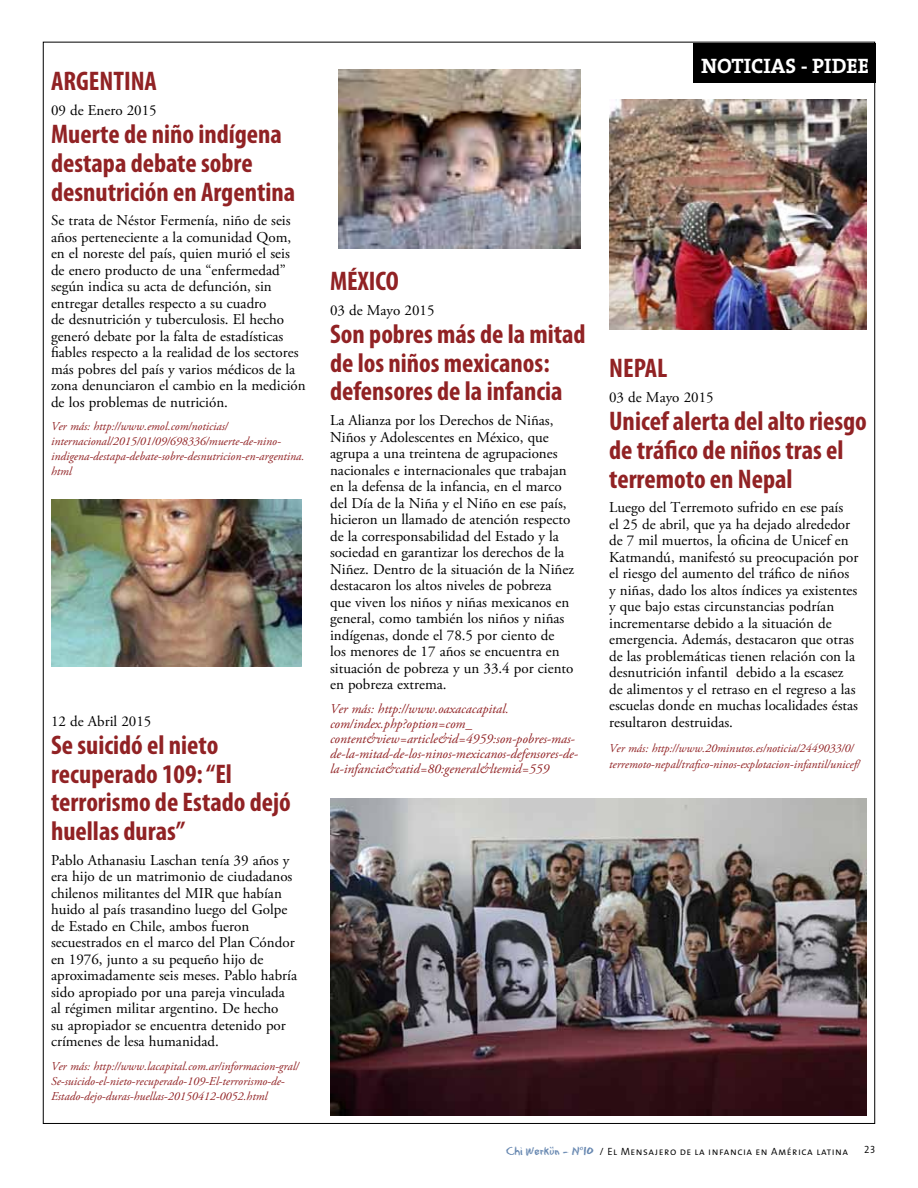
<style>
.page{position:relative;width:918px;height:1188px;background:#fff}
.page>*{position:absolute;margin:0;border:0;box-sizing:border-box;transform-origin:0 0}
.t1{font:700 condensed 27px/28.5px "Myriad Pro";color:#912224}
.t2{font:700 21px "The Serif";color:#fff}
.t3{font:15px/16.5px "Adobe Garamond Pro";color:#000}
.t4{font:italic 13.5px/15px "Adobe Garamond Pro";color:#912224}
.t5{font:italic 12px/15px "Adobe Garamond Pro";color:#912224}
.t6{font:10.5px "The Sans Semi Light Caps";letter-spacing:.05em;color:#000}
.s1{font-family:"Adobe Garamond"}
.s2{font-family:"Eraser Dust";font-size:12px;color:#6485af}
</style>
<div class="page">
<div style="left:693px;top:43px;width:182px;height:39px;background:#000"></div>
<img style="left:330px;top:799px;width:537px;height:317px">
<img style="left:51px;top:499px;width:251px;height:167px">
<img style="left:339px;top:70px;width:241px;height:178px">
<img style="left:609px;top:99px;width:258px;height:230px">
<h1 class="t1" style="left:51px;top:67px;width:107px">ARGENTINA</h1>
<p class="t3" style="left:51px;top:103px;width:107px">09 de Enero 2015</p>
<h1 class="t1" style="left:51px;top:121px;width:246px">Muerte de niño indígena destapa debate sobre desnutrición en Argentina</h1>
<p class="t3" style="left:51px;top:213px;width:256px">Se trata de Néstor Fermenía, niño de seis años perteneciente a la comunidad Qom, en el noreste del país, quien murió el seis de enero producto de una “enfermedad” según indica su acta de defunción, sin entregar detalles respecto a su cuadro<br>de desnutrición y tuberculosis. El hecho generó debate por la falta de estadísticas fiables respecto a la realidad de los sectores más pobres del país y varios médicos de la zona denunciaron el cambio en la medición de los problemas de nutrición.</p>
<p class="t5" style="left:51px;top:420px;width:255px"><span class="s1">Ver más:</span> http://www.emol.com/noticias/ internacional/2015/01/09/698336/muerte-de-nino&shy;indigena-destapa-debate-sobre-desnutricion-en-argentina. html</p>
<p class="t3" style="left:51px;top:713px;width:102px">12 de Abril 2015</p>
<h1 class="t1" style="left:51px;top:731px;width:241px">Se suicidó el nieto recuperado 109: “El terrorismo de Estado dejó huellas duras”</h1>
<p class="t3" style="left:51px;top:852px;width:248px">Pablo Athanasiu Laschan tenía 39 años y era hijo de un matrimonio de ciudadanos chilenos militantes del MIR que habían huido al país trasandino luego del Golpe de Estado en Chile, ambos fueron secuestrados en el marco del Plan Cóndor en 1976, junto a su pequeño hijo de aproximadamente seis meses. Pablo habría sido apropiado por una pareja vinculada al régimen militar argentino. De hecho<br>su apropiador se encuentra detenido por crímenes de lesa humanidad.</p>
<p class="t5" style="left:51px;top:1059px;width:249px"><span class="s1">Ver más:</span> http://www.lacapital.com.ar/informacion-gral/<br>Se-suicido-el-nieto-recuperado-109-El-terrorismo-de-<br>Estado-dejo-duras-huellas-20150412-0052.html</p>
<h2 class="t2" style="left:701px;top:48px;width:170px">NOTICIAS - PIDEE</h2>
<h1 class="t1" style="left:330px;top:267px;width:70px">MÉXICO</h1>
<p class="t3" style="left:330px;top:302px;width:106px">03 de Mayo 2015</p>
<h1 class="t1" style="left:330px;top:320px;width:257px">Son pobres más de la mitad de los niños mexicanos: defensores de la infancia</h1>
<p class="t3" style="left:330px;top:413px;width:245px">La Alianza por los Derechos de Niñas, Niños y Adolescentes en México, que agrupa a una treintena de agrupaciones nacionales e internacionales que trabajan en la defensa de la infancia, en el marco del Día de la Niña y el Niño en ese país, hicieron un llamado de atención respecto de la corresponsabilidad del Estado y la sociedad en garantizar los derechos de la Niñez. Dentro de la situación de la Niñez destacaron los altos niveles de pobreza que viven los niños y niñas mexicanos en general, como también los niños y niñas indígenas, donde el 78.5 por ciento de los menores de 17 años se encuentra en situación de pobreza y un 33.4 por ciento en pobreza extrema.</p>
<p class="t4" style="left:330px;top:701px;width:249px"><span class="s1">Ver más:</span> http://www.oaxacacapital. com/index.php?option=com_ content&amp;view=article&amp;id=4959:son-pobres-mas&shy;de-la-mitad-de-los-ninos-mexicanos-defensores-de&shy;la-infancia&amp;catid=80:general&amp;ltemid=559</p>
<h1 class="t1" style="left:609px;top:354px;width:60px">NEPAL</h1>
<p class="t3" style="left:609px;top:390px;width:106px">03 de Mayo 2015</p>
<h1 class="t1" style="left:609px;top:408px;width:259px">Unicef alerta del alto riesgo de tráfico de niños tras el terremoto en Nepal</h1>
<p class="t3" style="left:609px;top:500px;width:251px">Luego del Terremoto sufrido en ese país<br>el 25 de abril, que ya ha dejado alrededor de 7 mil muertos, la oficina de Unicef en Katmandú, manifestó su preocupación por el riesgo del aumento del tráfico de niños y niñas, dado los altos índices ya existentes y que bajo estas circunstancias podrían incrementarse debido a la situación de emergencia. Además, destacaron que otras de las problemáticas tienen relación con la desnutrición infantil debido a la escasez de alimentos y el retraso en el regreso a las escuelas donde en muchas localidades éstas resultaron destruidas.</p>
<p class="t5" style="left:609px;top:740px;width:252px;line-height:16.5px"><span class="s1">Ver más:</span> http://www.20minutos.es/noticia/2449033/0/ terremoto-nepal/trafico-ninos-explotacion-infantil/unicef/</p>
<p class="t6" style="left:506px;top:1142px;width:344px"><span class="s2">Chi Werkün - Nº10</span> / El Mensajero de la infancia en América latina</p>
<p class="t6" style="left:864px;top:1141px;width:13px">23</p>
</div>
